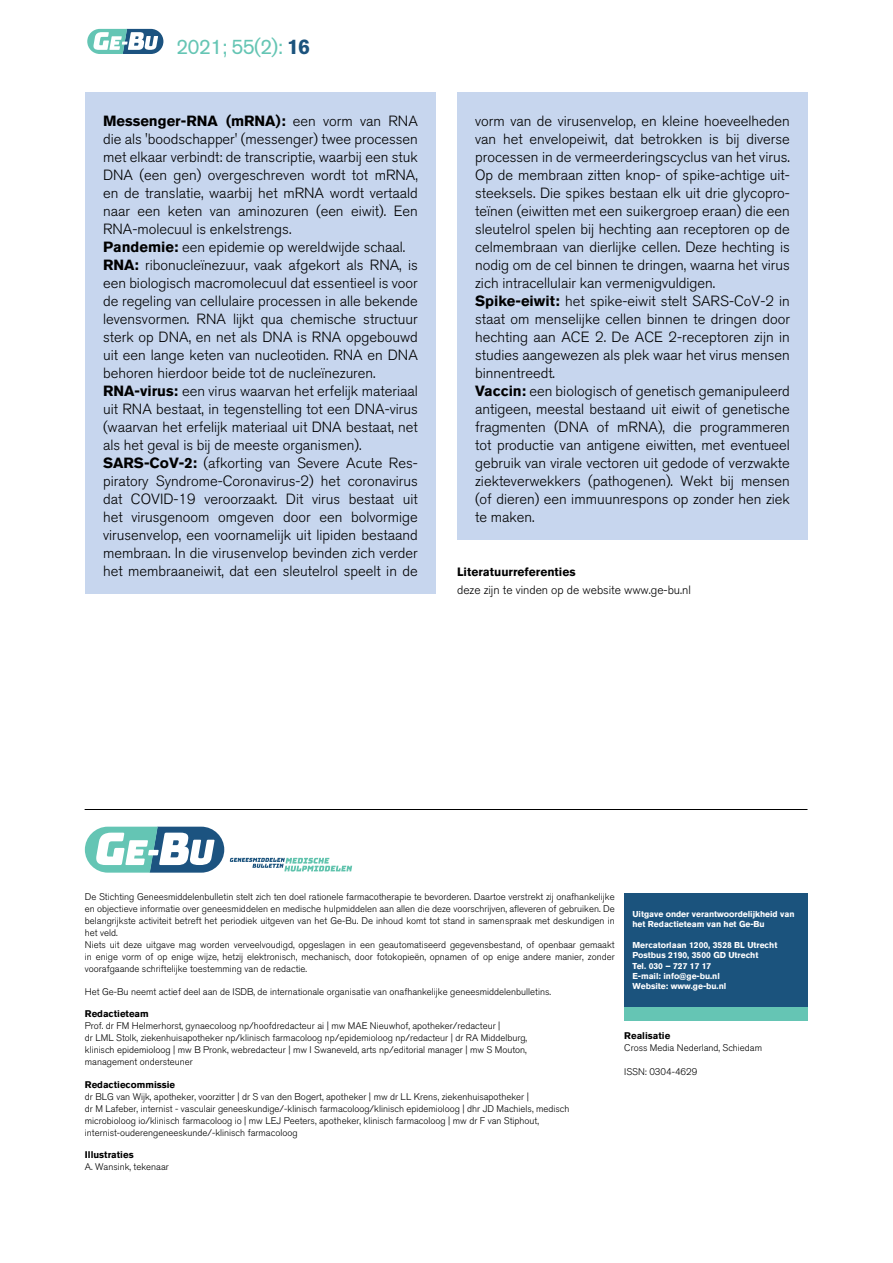
<style>
.page{position:relative;width:893px;height:1263px;background:#fff}
.page>*{position:absolute;margin:0;border:0;box-sizing:border-box;transform-origin:0 0}
.t1{font:21px "Akzidenz Grotesk BQ";letter-spacing:-.04em;color:#65c5b4}
.t2{font:300 14.7px/18px "Akzidenz Grotesk BQ";color:#000}
.t3{font:300 12px "Akzidenz Grotesk BQ";color:#000}
.t4{font:700 12px "Akzidenz Grotesk BQ";color:#000}
.t5{font:300 9.6px/12px "Akzidenz Grotesk BQ";color:#000}
.t6{font:700 9.6px "Akzidenz Grotesk BQ";color:#000}
.t7{font:700 8.55px/10.2px "Akzidenz Grotesk BQ";letter-spacing:-.005em;color:#fff}
.s1{font-weight:700;color:#1b537d}
.s2{font-weight:700}
</style>
<div class="page">
<svg style="left:87px;top:29px;width:76px;height:25px"></svg>
<div style="left:85px;top:92px;width:351px;height:502px;background:#c7d6ee"></div>
<div style="left:457px;top:92px;width:351px;height:448px;background:#c7d6ee"></div>
<hr style="left:85px;top:809px;width:722px;height:1px;background:#000">
<div style="left:624px;top:893px;width:183px;height:127px;background:#1b537d"></div>
<div style="left:624px;top:1007px;width:183px;height:13px;background:#65c5b4"></div>
<svg style="left:85px;top:827px;width:139px;height:46px"></svg>
<svg style="left:230px;top:858px;width:122px;height:13px"></svg>
<h1 class="t1" style="left:176px;top:34px;width:135px">2021; 55(2): <span class="s1">16</span></h1>
<p class="t2" style="left:103px;top:112px;width:316px"><span class="s2">Messenger-RNA (mRNA):</span> een vorm van RNA die als 'boodschapper' (messenger) twee processen met elkaar verbindt: de transcriptie, waarbij een stuk DNA (een gen) overgeschreven wordt tot mRNA, en de translatie, waarbij het mRNA wordt vertaald naar een keten van aminozuren (een eiwit). Een RNA-molecuul is enkelstrengs.<br><span class="s2">Pandemie:</span> een epidemie op wereldwijde schaal.<br><span class="s2">RNA:</span> ribonucleïnezuur, vaak afgekort als RNA, is een biologisch macromolecuul dat essentieel is voor de regeling van cellulaire processen in alle bekende levensvormen. RNA lijkt qua chemische structuur sterk op DNA, en net als DNA is RNA opgebouwd uit een lange keten van nucleotiden. RNA en DNA behoren hierdoor beide tot de nucleïnezuren.<br><span class="s2">RNA-virus:</span> een virus waarvan het erfelijk materiaal uit RNA bestaat, in tegenstelling tot een DNA-virus (waarvan het erfelijk materiaal uit DNA bestaat, net als het geval is bij de meeste organismen).<br><span class="s2">SARS-CoV-2:</span> (afkorting van Severe Acute Res&shy;piratory Syndrome-Coronavirus-2) het coronavirus dat COVID-19 veroorzaakt. Dit virus bestaat uit het virusgenoom omgeven door een bolvormige virusenvelop, een voornamelijk uit lipiden bestaand membraan. In die virusenvelop bevinden zich verder het membraaneiwit, dat een sleutelrol speelt in de</p>
<p class="t2" style="left:475px;top:112px;width:316px">vorm van de virusenvelop, en kleine hoeveelheden van het envelopeiwit, dat betrokken is bij diverse processen in de vermeerderingscyclus van het virus.<br>Op de membraan zitten knop- of spike-achtige uit&shy;steeksels. Die spikes bestaan elk uit drie glycopro&shy;teïnen (eiwitten met een suikergroep eraan) die een sleutelrol spelen bij hechting aan receptoren op de celmembraan van dierlijke cellen. Deze hechting is nodig om de cel binnen te dringen, waarna het virus zich intracellulair kan vermenigvuldigen.<br><span class="s2">Spike-eiwit:</span> het spike-eiwit stelt SARS-CoV-2 in staat om menselijke cellen binnen te dringen door hechting aan ACE 2. De ACE 2-receptoren zijn in studies aangewezen als plek waar het virus mensen binnentreedt.<br><span class="s2">Vaccin:</span> een biologisch of genetisch gemanipuleerd antigeen, meestal bestaand uit eiwit of genetische fragmenten (DNA of mRNA), die programmeren tot productie van antigene eiwitten, met eventueel gebruik van virale vectoren uit gedode of verzwakte ziekteverwekkers (pathogenen). Wekt bij mensen (of dieren) een immuunrespons op zonder hen ziek te maken.</p>
<p class="t4" style="left:457px;top:565px;width:120px">Literatuurreferenties</p>
<p class="t3" style="left:457px;top:583px;width:235px">deze zijn te vinden op de website www.ge-bu.nl</p>
<p class="t5" style="left:85px;top:891px;width:531px">De Stichting Geneesmiddelenbulletin stelt zich ten doel rationele farmacotherapie te bevorderen. Daartoe verstrekt zij onafhankelijke en objectieve informatie over geneesmiddelen en medische hulpmiddelen aan allen die deze voorschrijven, afleveren of gebruiken. De belangrijkste activiteit betreft het periodiek uitgeven van het Ge-Bu. De inhoud komt tot stand in samenspraak met deskundigen in het veld.<br>Niets uit deze uitgave mag worden verveelvoudigd, opgeslagen in een geautomatiseerd gegevensbestand, of openbaar gemaakt in enige vorm of op enige wijze, hetzij elektronisch, mechanisch, door fotokopieën, opnamen of op enige andere manier, zonder voorafgaande schriftelijke toestemming van de redactie.</p>
<p class="t5" style="left:85px;top:985px;width:468px">Het Ge-Bu neemt actief deel aan de ISDB, de internationale organisatie van onafhankelijke geneesmiddelenbulletins.</p>
<p class="t6" style="left:85px;top:1008px;width:65px">Redactieteam</p>
<p class="t5" style="left:85px;top:1020px;width:444px">Prof. dr FM Helmerhorst, gynaecoloog np/hoofdredacteur ai | mw MAE Nieuwhof, apotheker/redacteur |<br>dr LML Stolk, ziekenhuisapotheker np/klinisch farmacoloog np/epidemioloog np/redacteur | dr RA Middelburg, klinisch epidemioloog | mw B Pronk, webredacteur | mw I Swaneveld, arts np/editorial manager | mw S Mouton, management ondersteuner</p>
<p class="t6" style="left:85px;top:1079px;width:92px">Redactiecommissie</p>
<p class="t5" style="left:85px;top:1090px;width:486px">dr BLG van Wijk, apotheker, voorzitter | dr S van den Bogert, apotheker | mw dr LL Krens, ziekenhuisapotheker |<br>dr M Lafeber, internist - vasculair geneeskundige/-klinisch farmacoloog/klinisch epidemioloog | dhr JD Machiels, medisch microbioloog io/klinisch farmacoloog io | mw LEJ Peeters, apotheker, klinisch farmacoloog | mw dr F van Stiphout, internist-ouderengeneeskunde/-klinisch farmacoloog</p>
<p class="t6" style="left:85px;top:1149px;width:50px">Illustraties</p>
<p class="t5" style="left:85px;top:1161px;width:85px">A. Wansink, tekenaar</p>
<p class="t7" style="left:632px;top:909px;width:164px">Uitgave onder verantwoordelijkheid van het Redactieteam van het Ge-Bu</p>
<p class="t7" style="left:632px;top:940px;width:146px">Mercatorlaan 1200, 3528 BL Utrecht<br>Postbus 2190, 3500 GD Utrecht<br>Tel. 030 – 727 17 17<br>E-mail: info@ge-bu.nl<br>Website: www.ge-bu.nl</p>
<p class="t6" style="left:624px;top:1030px;width:47px">Realisatie</p>
<p class="t5" style="left:624px;top:1042px;width:139px">Cross Media Nederland, Schiedam</p>
<p class="t5" style="left:624px;top:1066px;width:75px">ISSN: 0304-4629</p>
</div>
